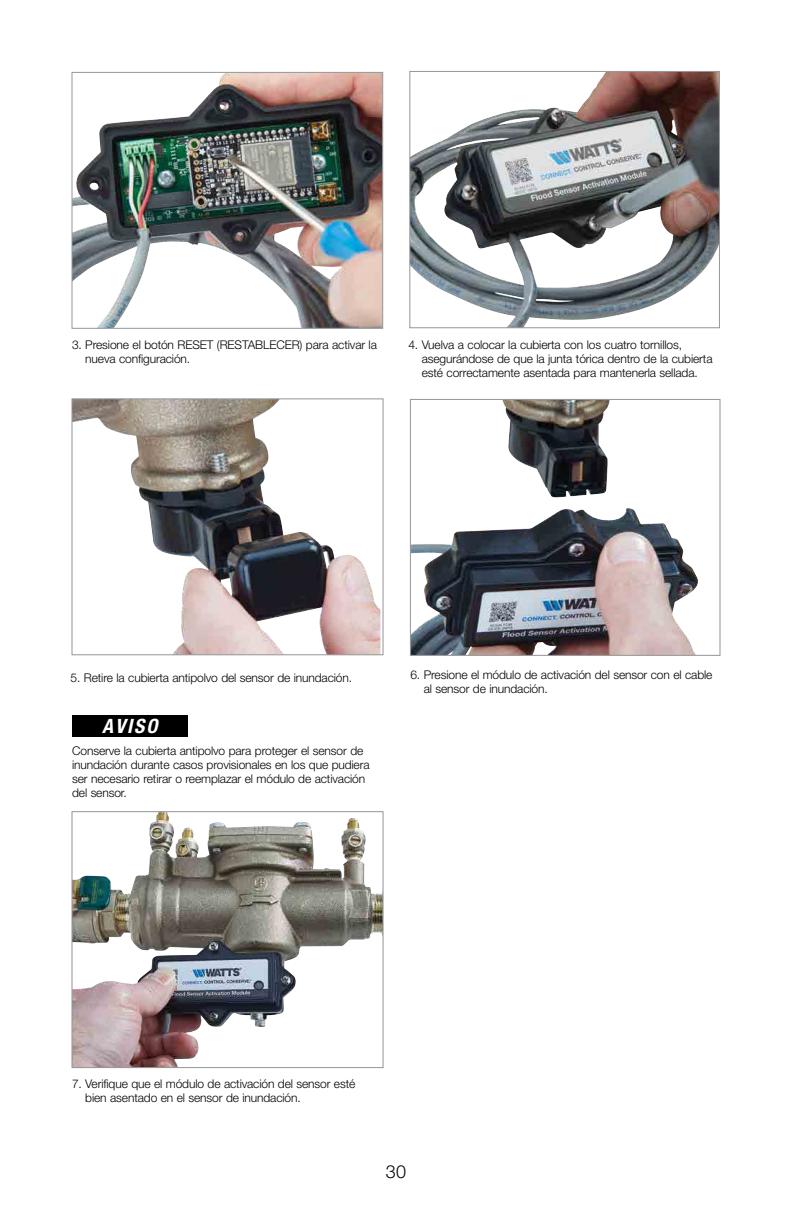
<style>
.page{position:relative;width:792px;height:1224px;background:#fff}
.page>*{position:absolute;margin:0;border:0;box-sizing:border-box;transform-origin:0 0}
.t1{font:italic 700 condensed 19.8px "Helvetica Neue LT Std";letter-spacing:.1em;color:#fff}
.t2{font:300 18px "Helvetica Neue LT Std";color:#000}
.t3{font:300 12px/14px "Helvetica Neue LT Std";letter-spacing:-.01em;color:#000}
</style>
<div class="page">
<img style="left:74px;top:74px;width:307px;height:253px">
<div style="left:72px;top:72px;width:311px;height:257px;border:1px solid #95979a"></div>
<div style="left:72px;top:715px;width:116px;height:21px;background:#000"></div>
<img style="left:74px;top:400px;width:306px;height:253px">
<div style="left:72px;top:398px;width:312px;height:257px;border:1px solid #939598"></div>
<img style="left:412px;top:401px;width:284px;height:253px">
<div style="left:410px;top:399px;width:310px;height:257px;border:1px solid #939598"></div>
<img style="left:74px;top:813px;width:224px;height:253px">
<div style="left:72px;top:811px;width:312px;height:257px;border:1px solid #939598"></div>
<img style="left:411px;top:73px;width:307px;height:253px">
<div style="left:409px;top:71px;width:311px;height:257px;border:1px solid #939598"></div>
<p class="t3" style="left:85px;top:337px;width:293px;text-indent:-13px">3. Presione el botón RESET (RESTABLECER) para activar la nueva configuración.</p>
<p class="t3" style="left:422px;top:337px;width:292px;text-indent:-13px">4. Vuelva a colocar la cubierta con los cuatro tornillos, asegurándose de que la junta tórica dentro de la cubierta esté correctamente asentada para mantenerla sellada.</p>
<p class="t3" style="left:71px;top:670px;width:283px">5. Retire la cubierta antipolvo del sensor de inundación.</p>
<h1 class="t1" style="left:102px;top:714px;width:57px">AVISO</h1>
<p class="t3" style="left:72px;top:744px;width:299px">Conserve la cubierta antipolvo para proteger el sensor de inundación durante casos provisionales en los que pudiera ser necesario retirar o reemplazar el módulo de activación del sensor.</p>
<p class="t3" style="left:424px;top:667px;width:290px;text-indent:-13px">6. Presione el módulo de activación del sensor con el cable al sensor de inundación.</p>
<p class="t3" style="left:85px;top:1076px;width:272px;text-indent:-13px">7. Verifique que el módulo de activación del sensor esté bien asentado en el sensor de inundación.</p>
<h2 class="t2" style="left:386px;top:1160px;width:22px">30</h2>
</div>
